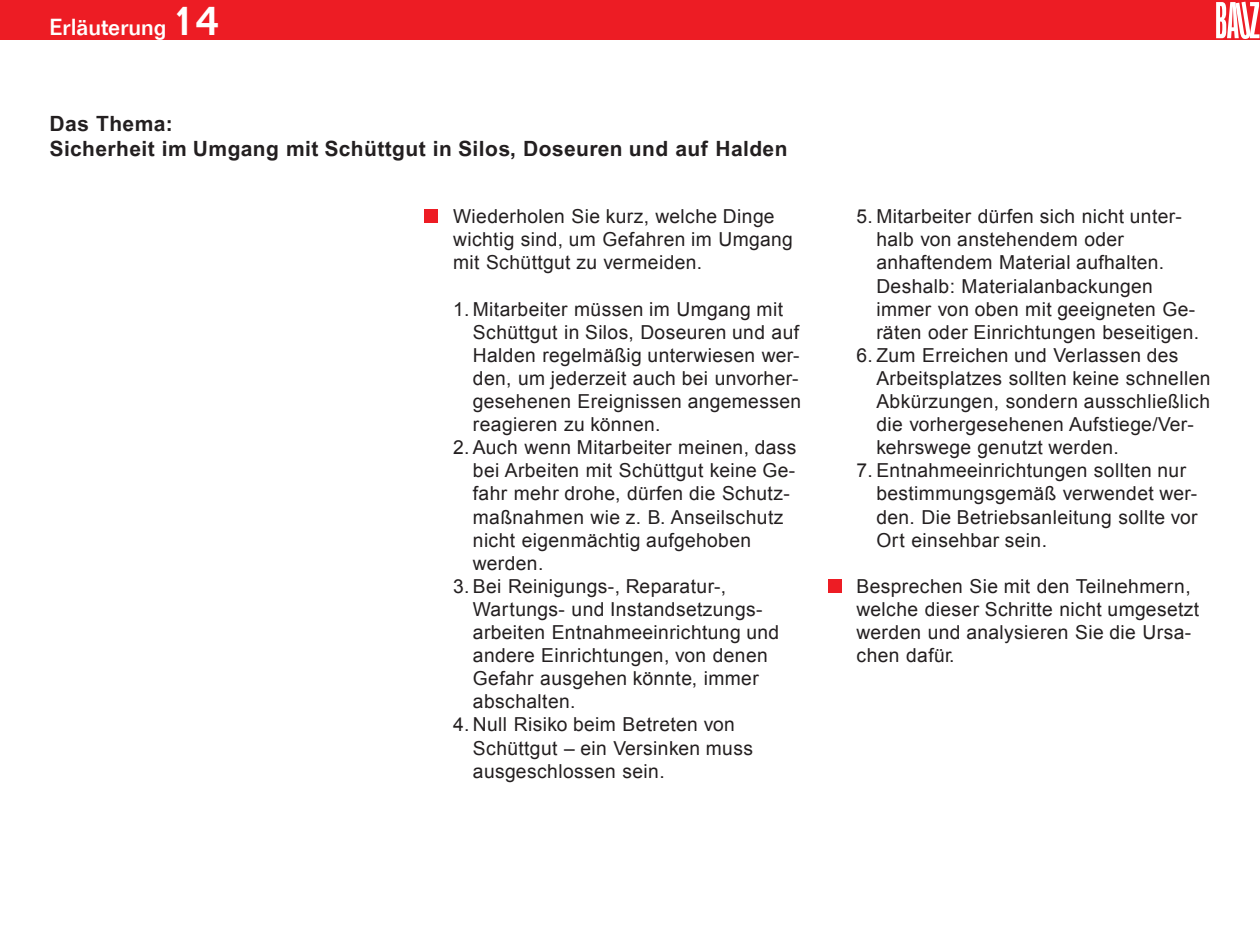
<style>
.page{position:relative;width:1260px;height:945px;background:#fff}
.page>*{position:absolute;margin:0;border:0;box-sizing:border-box;transform-origin:0 0}
.t1{font:500 22.75px "Folio";color:#fff}
.t2{font:700 21px/25.2px "Arial";letter-spacing:.02em;color:#231f20}
.t3{font:19.25px/23.1px "Arial";letter-spacing:.02em;color:#231f20}
.s1{font-size:42px}
</style>
<div class="page">
<div style="left:0;top:0;width:1260px;height:40px;background:#ed1c24"></div>
<svg style="left:1216px;top:2px;width:44px;height:37px"></svg>
<div style="left:424px;top:209px;width:14px;height:14px;background:#ed1c24"></div>
<div style="left:828px;top:579px;width:14px;height:14px;background:#ed1c24"></div>
<p class="t1" style="left:50px;top:18px;width:171px">Erläuterung <span class="s1">14</span></p>
<p class="t2" style="left:50px;top:113px;width:739px">Das Thema:<br>Sicherheit im Umgang mit Schüttgut in Silos, Doseuren und auf Halden</p>
<p class="t3" style="left:453px;top:207px;width:341px">Wiederholen Sie kurz, welche Dinge wichtig sind, um Gefahren im Umgang mit Schüttgut zu vermeiden.</p>
<p class="t3" style="left:473px;top:299px;width:330px;text-indent:-20px">1. Mitarbeiter müssen im Umgang mit Schüttgut in Silos, Doseuren und auf Halden regelmäßig unterwiesen wer&shy;den, um jederzeit auch bei unvorher&shy;gesehenen Ereignissen angemessen reagieren zu können.</p>
<p class="t3" style="left:473px;top:438px;width:325px;text-indent:-20px">2. Auch wenn Mitarbeiter meinen, dass bei Arbeiten mit Schüttgut keine Ge&shy;fahr mehr drohe, dürfen die Schutz&shy;maßnahmen wie z. B. Anseilschutz nicht eigenmächtig aufgehoben werden.</p>
<p class="t3" style="left:473px;top:576px;width:308px;text-indent:-20px">3. Bei Reinigungs-, Reparatur-,<br>Wartungs- und Instandsetzungs&shy;arbeiten Entnahmeeinrichtung und andere Einrichtungen, von denen<br>Gefahr ausgehen könnte, immer abschalten.</p>
<p class="t3" style="left:473px;top:715px;width:282px;text-indent:-20px">4. Null Risiko beim Betreten von<br>Schüttgut – ein Versinken muss ausgeschlossen sein.</p>
<p class="t3" style="left:876px;top:207px;width:324px;text-indent:-20px">5. Mitarbeiter dürfen sich nicht unter&shy;halb von anstehendem oder anhaftendem Material aufhalten.<br>Deshalb: Materialanbackungen immer von oben mit geeigneten Ge&shy;räten oder Einrichtungen beseitigen.</p>
<p class="t3" style="left:876px;top:345px;width:336px;text-indent:-20px">6. Zum Erreichen und Verlassen des Arbeitsplatzes sollten keine schnellen Abkürzungen, sondern ausschließlich die vorhergesehenen Aufstiege/Ver&shy;kehrswege genutzt werden.</p>
<p class="t3" style="left:876px;top:461px;width:323px;text-indent:-20px">7. Entnahmeeinrichtungen sollten nur bestimmungsgemäß verwendet wer&shy;den. Die Betriebsanleitung sollte vor Ort einsehbar sein.</p>
<p class="t3" style="left:857px;top:576px;width:344px">Besprechen Sie mit den Teilnehmern, welche dieser Schritte nicht umgesetzt werden und analysieren Sie die Ursa&shy;chen dafür.</p>
</div>
